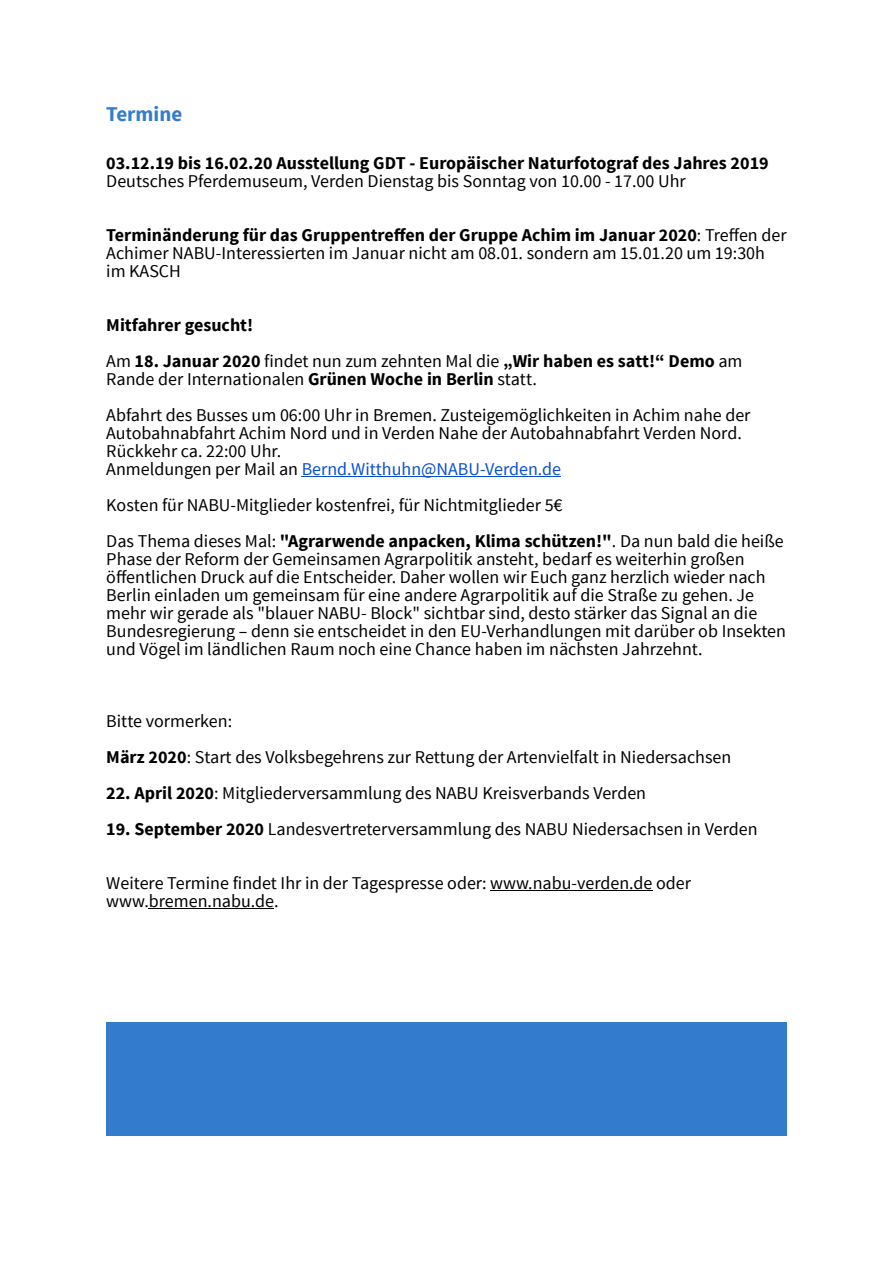
<style>
.page{position:relative;width:893px;height:1263px;background:#fff}
.page>*{position:absolute;margin:0;border:0;box-sizing:border-box;transform-origin:0 0}
.t1{font:700 21px "Source Sans Pro";color:#337bcc}
.t2{font:18px/18px "Source Sans Pro";color:#000}
.t3{font:700 18px/36px "Source Sans Pro";color:#000}
.s1{font-weight:700}
.s2{font-weight:400}
.s3{color:#094fd1}
</style>
<div class="page">
<hr style="left:302px;top:476px;width:259px;height:1px;background:#094fd1">
<hr style="left:490px;top:890px;width:162px;height:1px;background:#000">
<hr style="left:149px;top:908px;width:125px;height:1px;background:#000">
<div style="left:106px;top:1022px;width:681px;height:113px;background:#337bcc"></div>
<p class="t1" style="left:106px;top:105px;width:78px">Termine</p>
<p class="t3" style="left:106px;top:147px;width:664px">03.12.19 bis 16.02.20 Ausstellung GDT - Europäischer Naturfotograf des Jahres 2019</p>
<p class="t2" style="left:106px;top:174px;width:581px">Deutsches Pferdemuseum, Verden Dienstag bis Sonntag von 10.00 - 17.00 Uhr</p>
<p class="t2" style="left:106px;top:228px;width:682px"><span class="s1">Terminänderung für das Gruppentreffen der Gruppe Achim im Januar 2020</span>: Treffen der<br>Achimer NABU-Interessierten im Januar nicht am 08.01. sondern am 15.01.20 um 19:30h im KASCH</p>
<p class="t3" style="left:106px;top:309px;width:638px">Mitfahrer gesucht!<br><span class="s2">Am</span> 18. Januar 2020 <span class="s2">findet nun zum zehnten Mal die</span> „Wir haben es satt!“ Demo <span class="s2">am</span></p>
<p class="t2" style="left:106px;top:363px;width:646px;line-height:36px">Rande der Internationalen <span class="s1">Grünen Woche in Berlin</span> statt.<br>Abfahrt des Busses um 06:00 Uhr in Bremen. Zusteigemöglichkeiten in Achim nahe der</p>
<p class="t2" style="left:106px;top:426px;width:637px">Autobahnabfahrt Achim Nord und in Verden Nahe der Autobahnabfahrt Verden Nord.<br>Rückkehr ca. 22:00 Uhr.<br>Anmeldungen per Mail an <span class="s3">Bernd.Witthuhn@NABU-Verden.de</span></p>
<p class="t2" style="left:106px;top:489px;width:679px;line-height:36px">Kosten für NABU-Mitglieder kostenfrei, für Nichtmitglieder 5€<br>Das Thema dieses Mal: <span class="s1">"Agrarwende anpacken, Klima schützen!"</span>. Da nun bald die heiße</p>
<p class="t2" style="left:106px;top:552px;width:681px">Phase der Reform der Gemeinsamen Agrarpolitik ansteht, bedarf es weiterhin großen öffentlichen Druck auf die Entscheider. Daher wollen wir Euch ganz herzlich wieder nach Berlin einladen um gemeinsam für eine andere Agrarpolitik auf die Straße zu gehen. Je mehr wir gerade als "blauer NABU- Block" sichtbar sind, desto stärker das Signal an die Bundesregierung – denn sie entscheidet in den EU-Verhandlungen mit darüber ob Insekten und Vögel im ländlichen Raum noch eine Chance haben im nächsten Jahrzehnt.</p>
<p class="t2" style="left:106px;top:705px;width:627px;line-height:36px">Bitte vormerken:<br><span class="s1">März 2020</span>: Start des Volksbegehrens zur Rettung der Artenvielfalt in Niedersachsen</p>
<p class="t2" style="left:106px;top:786px;width:541px"><span class="s1">22. April 2020</span>: Mitgliederversammlung des NABU Kreisverbands Verden</p>
<p class="t2" style="left:106px;top:822px;width:653px"><span class="s1">19. September 2020</span> Landesvertreterversammlung des NABU Niedersachsen in Verden</p>
<p class="t2" style="left:106px;top:876px;width:586px">Weitere Termine findet Ihr in der Tagespresse oder: www.nabu-verden.de oder www.bremen.nabu.de.</p>
</div>
